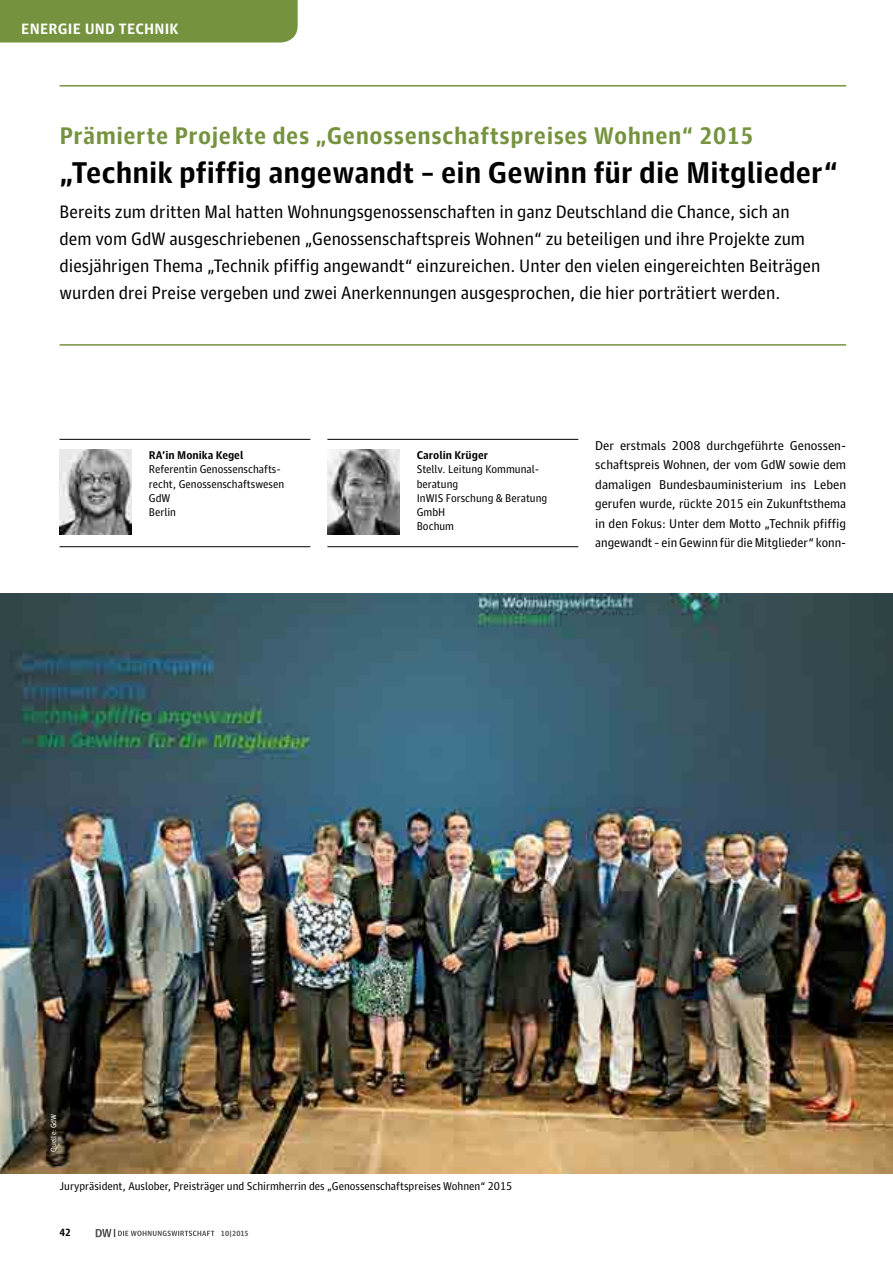
<style>
.page{position:relative;width:893px;height:1263px;background:#fff}
.page>*{position:absolute;margin:0;border:0;box-sizing:border-box;transform-origin:0 0}
.t1{font:700 30px "Guardian Agate Sans 1";color:#000}
.t2{font:700 24px "Guardian Agate Sans 1";letter-spacing:.02em;color:#75933e}
.t3{font:18px/27px "Guardian Agate Sans 1";color:#000}
.t4{font:700 15px "Guardian Agate Sans 1";letter-spacing:.01em;color:#fff}
.t5{font:12.75px/19.5px "Guardian Agate Sans 1";color:#000;text-align:justify}
.t6{font:11.25px/14.2px "Guardian Agate Sans 1";color:#000}
.t7{font:700 11.25px "Guardian Agate Sans 1";color:#000}
.t8{font:700 10.5px "Guardian Agate Sans 1";color:#000}
.t9{font:7.5px "Guardian Agate Sans 1";color:#fff}
.t10{font:700 7.5px "Guardian Agate Sans 1";color:#565655}
</style>
<div class="page">
<div style="left:0;top:0;width:298px;height:43px;background:#75933e"></div>
<svg style="left:96px;top:1229px;width:118px;height:8px"></svg>
<img style="left:0;top:593px;width:893px;height:580px">
<hr style="left:60px;top:85px;width:786px;height:2px;background:#75933e">
<hr style="left:60px;top:344px;width:786px;height:2px;background:#75933e">
<img style="left:60px;top:450px;width:72px;height:85px">
<hr style="left:60px;top:546px;width:250px;height:1px;background:#000">
<hr style="left:60px;top:439px;width:250px;height:1px;background:#000">
<img style="left:327px;top:450px;width:73px;height:85px">
<hr style="left:327px;top:546px;width:251px;height:1px;background:#000">
<hr style="left:327px;top:439px;width:251px;height:1px;background:#000">
<p class="t4" style="left:21px;top:18px;width:159px">ENERGIE UND TECHNIK</p>
<h2 class="t2" style="left:60px;top:119px;width:696px">Prämierte Projekte des „Genossenschaftspreises Wohnen“ 2015</h2>
<h1 class="t1" style="left:60px;top:152px;width:780px">„Technik pfiffig angewandt – ein Gewinn für die Mitglieder“</h1>
<p class="t3" style="left:60px;top:197px;width:762px">Bereits zum dritten Mal hatten Wohnungsgenossenschaften in ganz Deutschland die Chance, sich an dem vom GdW ausgeschriebenen „Genossenschaftspreis Wohnen“ zu beteiligen und ihre Projekte zum diesjährigen Thema „Technik pfiffig angewandt“ einzureichen. Unter den vielen eingereichten Beiträgen wurden drei Preise vergeben und zwei Anerkennungen ausgesprochen, die hier porträtiert werden.</p>
<p class="t7" style="left:149px;top:447px;width:96px">RA’in Monika Kegel</p>
<p class="t6" style="left:149px;top:461px;width:137px">Referentin Genossenschafts&shy;recht, Genossenschaftswesen<br>GdW<br>Berlin</p>
<p class="t7" style="left:417px;top:447px;width:73px">Carolin Krüger</p>
<p class="t6" style="left:417px;top:461px;width:132px">Stellv. Leitung Kommunal&shy;beratung<br>InWIS Forschung &amp; Beratung<br>GmbH<br>Bochum</p>
<p class="t5" style="left:595px;top:434px;width:252px">Der erstmals 2008 durchgeführte Genossen&shy;schaftspreis Wohnen, der vom GdW sowie dem damaligen Bundesbauministerium ins Leben gerufen wurde, rückte 2015 ein Zukunftsthema in den Fokus: Unter dem Motto „Technik pfiffig angewandt – ein Gewinn für die Mitglieder“ konn-</p>
<p class="t9" style="left:48px;top:1152px;width:39px;rotate:-90deg">Quelle: GdW</p>
<p class="t6" style="left:60px;top:1178px;width:454px">Jurypräsident, Auslober, Preisträger und Schirmherrin des „Genossenschaftspreises Wohnen“ 2015</p>
<p class="t8" style="left:60px;top:1225px;width:13px">42</p>
<p class="t10" style="left:221px;top:1228px;width:29px">10 | 2015</p>
</div>
